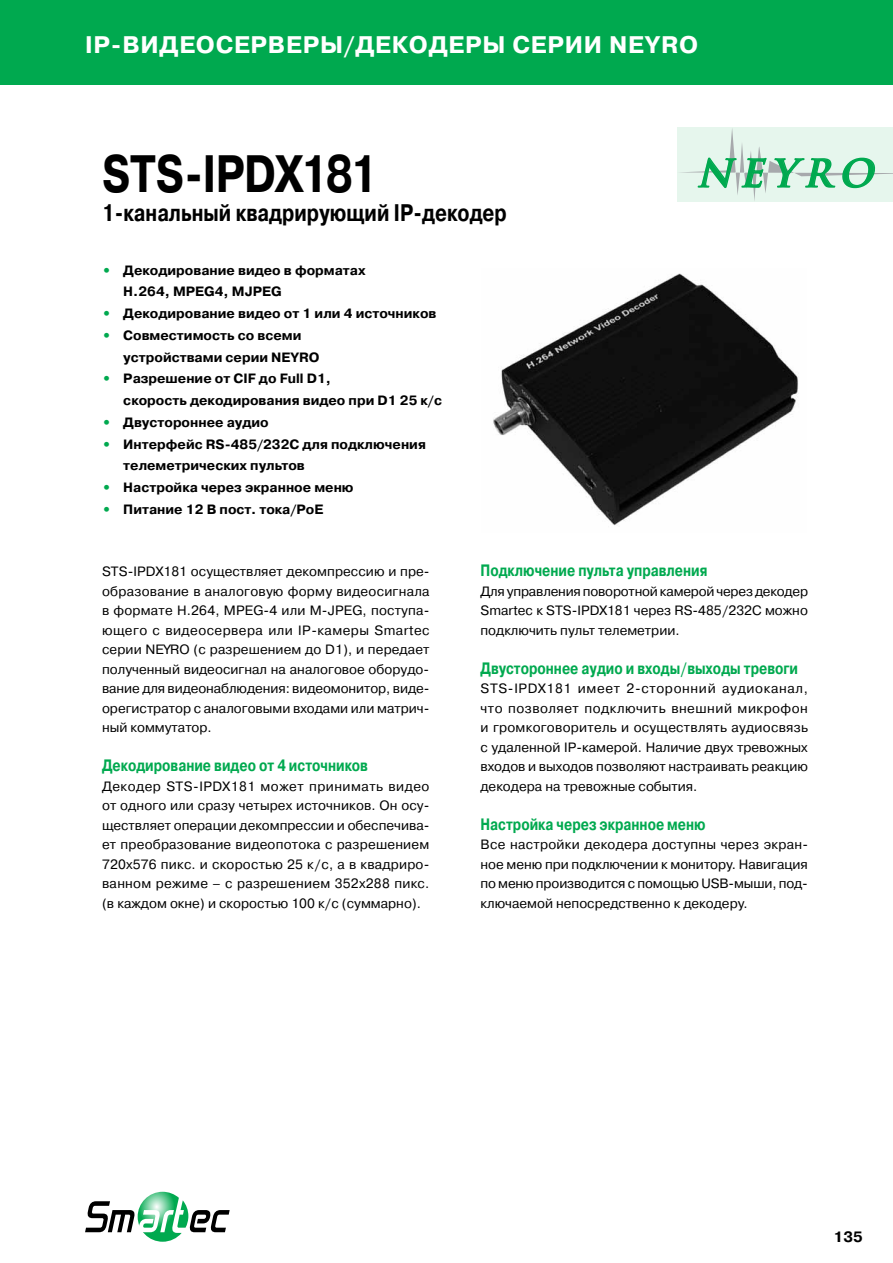
<style>
.page{position:relative;width:893px;height:1263px;background:#fff}
.page>*{position:absolute;margin:0;border:0;box-sizing:border-box;transform-origin:0 0}
.t1{font:700 52.5px "Pragmatica C";letter-spacing:-.025em;color:#000;scale:.8 1}
.t2{font:italic 700 37.2px "Trajan Pro";color:#00a94f}
.t3{font:700 24px "Pragmatica C";letter-spacing:.03em;color:#fff}
.t4{font:700 24px "Pragmatica C";color:#000;scale:.8 1}
.t5{font:700 16.5px "Pragmatica C";color:#00a94f;scale:.8 1}
.t6{font:700 15px "Pragmatica C";color:#000}
.t7{font:13.5px/19.5px "Pragmatica C";color:#000;text-align:justify}
.t8{font:700 13.5px/21.8px "Pragmatica C";color:#000}
.s1{color:#00a94f}
</style>
<div class="page">
<div style="left:0;top:0;width:893px;height:85px;background:#00a94f"></div>
<svg style="left:85px;top:1192px;width:145px;height:50px"></svg>
<img style="left:493px;top:273px;width:306px;height:253px">
<svg style="left:677px;top:128px;width:216px;height:74px"></svg>
<h3 class="t3" style="left:85px;top:31px;width:615px">IP-ВИДЕОСЕРВЕРЫ/ДЕКОДЕРЫ СЕРИИ NEYRO</h3>
<h1 class="t1" style="left:102px;top:145px;width:347px">STS-IPDX181</h1>
<h3 class="t4" style="left:102px;top:199px;width:508px">1-канальный квадрирующий IP-декодер</h3>
<p class="t8" style="left:123px;top:259px;width:244px;text-indent:-21px"><span class="s1">•</span> Декодирование видео в форматах<br>H. 264, MPEG4, MJPEG</p>
<p class="t8" style="left:102px;top:303px;width:336px"><span class="s1">•</span> Декодирование видео от 1 или 4 источников</p>
<p class="t8" style="left:123px;top:324px;width:198px;text-indent:-21px"><span class="s1">•</span> Совместимость со всеми устройствами серии NEYRO</p>
<p class="t8" style="left:123px;top:368px;width:320px;text-indent:-21px"><span class="s1">•</span> Разрешение от CIF до Full D1,<br>скорость декодирования видео при D1 25 к/с</p>
<p class="t8" style="left:102px;top:411px;width:168px"><span class="s1">•</span> Двустороннее аудио</p>
<p class="t8" style="left:123px;top:433px;width:304px;text-indent:-21px"><span class="s1">•</span> Интерфейс RS-485/232С для подключения телеметрических пультов</p>
<p class="t8" style="left:102px;top:477px;width:253px"><span class="s1">•</span> Настройка через экранное меню</p>
<p class="t8" style="left:102px;top:498px;width:223px"><span class="s1">•</span> Питание 12 В пост. тока/PoE</p>
<h2 class="t2" style="left:697px;top:150px;width:188px">NEYRO</h2>
<p class="t7" style="left:102px;top:562px;width:329px">STS-IPDX181 осуществляет декомпрессию и пре&shy;образование в аналоговую форму видеосигнала в формате H. 264, MPEG-4 или M-JPEG, поступа&shy;ющего с видеосервера или IP‑ камеры Smartec серии NEYRO (с разрешением до D1), и передает полученный видеосигнал на аналоговое оборудо&shy;вание для видеонаблюдения: видеомонитор, виде&shy;орегистратор с аналоговыми входами или матрич&shy;ный коммутатор.</p>
<p class="t5" style="left:102px;top:756px;width:334px">Декодирование видео от 4 источников</p>
<p class="t7" style="left:102px;top:776px;width:329px;text-align:left">Декодер STS-IPDX181 может принимать видео от одного или сразу четырех источников. Он осу&shy;ществляет операции декомпрессии и обеспечива&shy;ет преобразование видеопотока с разрешением 720х576 пикс. и скоростью 25 к/с, а в квадриро&shy;ванном режиме – с разрешением 352x288 пикс. (в каждом окне) и скоростью 100 к/с (суммарно).</p>
<p class="t5" style="left:480px;top:561px;width:285px">Подключение пульта управления</p>
<p class="t7" style="left:480px;top:581px;width:329px">Для управления поворотной камерой через декодер Smartec к STS-IPDX181 через RS-485/232С можно подключить пульт телеметрии.</p>
<p class="t5" style="left:480px;top:659px;width:398px">Двустороннее аудио и входы/выходы тревоги</p>
<p class="t7" style="left:480px;top:679px;width:329px">STS-IPDX181 имеет 2‑сторонний аудиоканал, что позволяет подключить внешний микрофон и громкоговоритель и осуществлять аудиосвязь с удаленной IP‑ камерой. Наличие двух тревожных входов и выходов позволяют настраивать реакцию декодера на тревожные события.</p>
<p class="t5" style="left:480px;top:815px;width:283px">Настройка через экранное меню</p>
<p class="t7" style="left:480px;top:835px;width:329px">Все настройки декодера доступны через экран&shy;ное меню при подключении к монитору. Навигация по меню производится с помощью USB-мыши, под&shy;ключаемой непосредственно к декодеру.</p>
<p class="t6" style="left:833px;top:1228px;width:31px">135</p>
</div>
